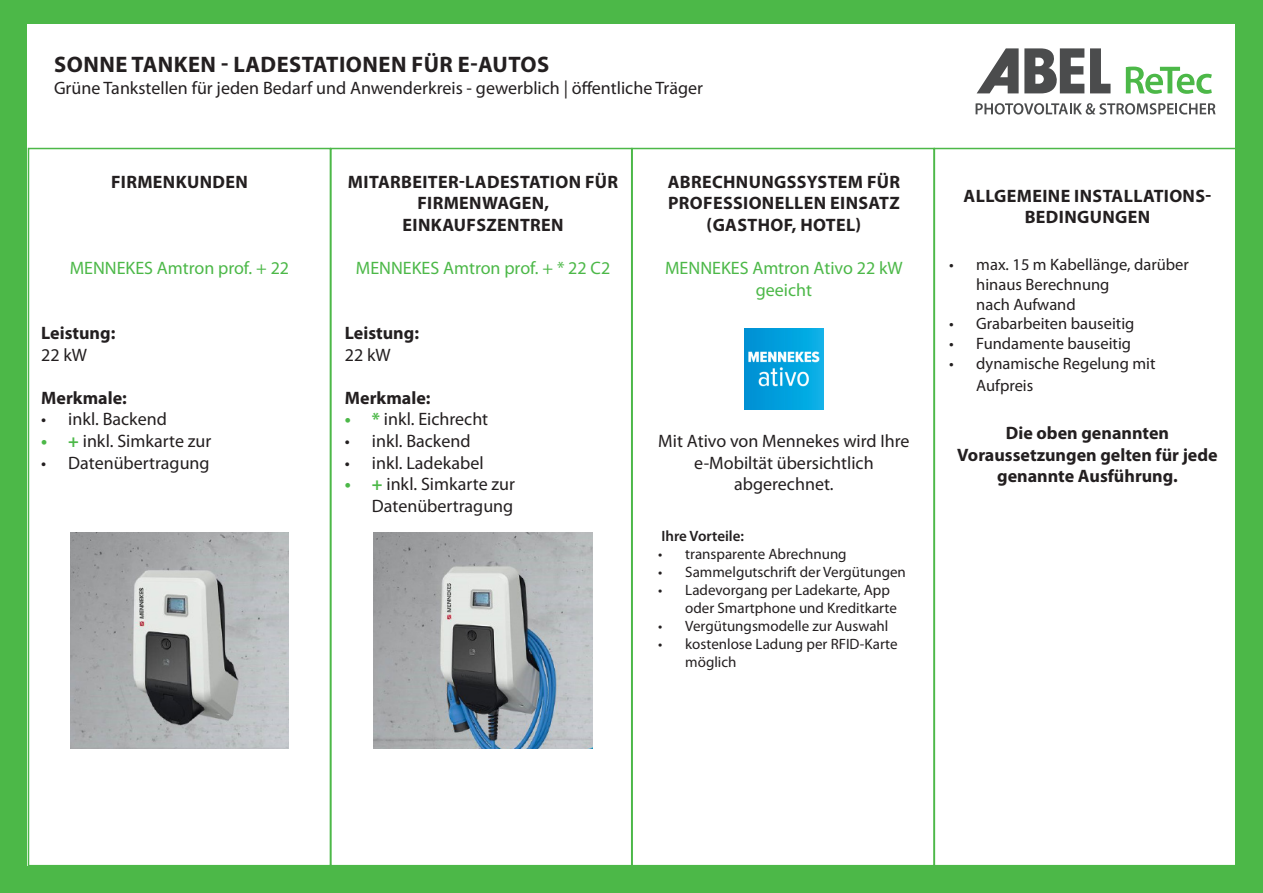
<style>
.page{position:relative;width:1263px;height:893px;background:#4cb848}
.page>*{position:absolute;margin:0;border:0;box-sizing:border-box;transform-origin:0 0}
.t1{font:700 22.5px "Myriad Pro";letter-spacing:.02em;color:#231f20}
.t2{font:18px/21.6px "Myriad Pro";color:#231f20;text-align:right}
.t3{font:700 18px/21.6px "Myriad Pro";letter-spacing:.02em;color:#231f20;text-align:center}
.t4{font:700 18px/21.6px "Myriad Pro";color:#231f20}
.t5{font:18px/21.6px "Myriad Pro";color:#4cb848;text-align:center}
.t6{font:16.5px/19.8px "Myriad Pro";color:#231f20}
.t7{font:15px/18px "Myriad Pro";color:#231f20}
.t8{font:600 15px "Myriad Pro";color:#231f20}
.s1{font-weight:400}
.s2{font-weight:700;color:#4cb848}
</style>
<div class="page">
<div style="left:28px;top:24px;width:1207px;height:842px;background:#fff"></div>
<svg style="left:977px;top:48px;width:133px;height:45px"></svg>
<svg style="left:1126px;top:67px;width:86px;height:27px"></svg>
<svg style="left:975px;top:103px;width:240px;height:12px"></svg>
<img style="left:70px;top:533px;width:219px;height:215px">
<img style="left:373px;top:533px;width:220px;height:215px">
<img style="left:744px;top:329px;width:80px;height:81px">
<div style="left:28px;top:148px;width:303px;height:718px;border:2px solid #4cb848"></div>
<div style="left:330px;top:148px;width:302px;height:718px;border:2px solid #4cb848"></div>
<div style="left:631px;top:148px;width:304px;height:718px;border:2px solid #4cb848"></div>
<div style="left:934px;top:148px;width:303px;height:718px;border:2px solid #4cb848"></div>
<p class="t1" style="left:54px;top:50px;width:496px">SONNE TANKEN - LADESTATIONEN FÜR E-AUTOS</p>
<p class="t2" style="left:54px;top:77px;width:650px">Grüne Tankstellen für jeden Bedarf und Anwenderkreis - gewerblich | öffentliche Träger</p>
<p class="t3" style="left:111px;top:170px;width:138px">FIRMENKUNDEN</p>
<p class="t5" style="left:70px;top:257px;width:221px">MENNEKES Amtron prof. + 22</p>
<p class="t4" style="left:41px;top:322px;width:76px">Leistung:<br><span class="s1">22 kW</span></p>
<p class="t4" style="left:41px;top:386px;width:87px">Merkmale:</p>
<p class="t2" style="left:41px;top:408px;width:127px">• inkl. Backend</p>
<p class="t2" style="left:41px;top:430px;width:172px"><span class="s2">• +</span> inkl. Simkarte zur</p>
<p class="t2" style="left:41px;top:452px;width:170px">• Datenübertragung</p>
<p class="t3" style="left:348px;top:170px;width:272px">MITARBEITER-LADESTATION FÜR<br>FIRMENWAGEN,<br>EINKAUFSZENTREN</p>
<p class="t5" style="left:356px;top:257px;width:256px">MENNEKES Amtron prof. + * 22 C2</p>
<p class="t4" style="left:345px;top:322px;width:76px">Leistung:<br><span class="s1">22 kW</span></p>
<p class="t4" style="left:345px;top:386px;width:87px">Merkmale:</p>
<p class="t2" style="left:345px;top:408px;width:145px"><span class="s2">• *</span> inkl. Eichrecht</p>
<p class="t2" style="left:345px;top:430px;width:127px">• inkl. Backend</p>
<p class="t2" style="left:345px;top:452px;width:140px">• inkl. Ladekabel</p>
<p class="t2" style="left:345px;top:473px;width:172px"><span class="s2">• +</span> inkl. Simkarte zur<br>Datenübertragung</p>
<p class="t3" style="left:668px;top:170px;width:234px;text-align:left">ABRECHNUNGSSYSTEM FÜR<br>PROFESSIONELLEN EINSATZ</p>
<p class="t3" style="left:707px;top:214px;width:156px">(GASTHOF, HOTEL)</p>
<p class="t5" style="left:665px;top:257px;width:239px">MENNEKES Amtron Ativo 22 kW geeicht</p>
<p class="t2" style="left:658px;top:430px;width:253px;text-align:center">Mit Ativo von Mennekes wird Ihre e-Mobiltät übersichtlich abgerechnet.</p>
<p class="t8" style="left:661px;top:526px;width:84px">Ihre Vorteile:</p>
<p class="t7" style="left:658px;top:544px;width:190px">• transparente Abrechnung</p>
<p class="t7" style="left:658px;top:562px;width:249px">• Sammelgutschrift der Vergütungen</p>
<p class="t7" style="left:685px;top:580px;width:213px;text-indent:-27px">• Ladevorgang per Ladekarte, App oder Smartphone und Kreditkarte</p>
<p class="t7" style="left:658px;top:616px;width:232px">• Vergütungsmodelle zur Auswahl</p>
<p class="t7" style="left:685px;top:634px;width:214px;text-indent:-27px">• kostenlose Ladung per RFID-Karte möglich</p>
<p class="t3" style="left:964px;top:184px;width:249px">ALLGEMEINE INSTALLATIONS-</p>
<p class="t3" style="left:1025px;top:206px;width:127px">BEDINGUNGEN</p>
<p class="t6" style="left:976px;top:254px;width:214px;text-indent:-27px">• max. 15 m Kabellänge, darüber hinaus Berechnung<br>nach Aufwand</p>
<p class="t6" style="left:949px;top:314px;width:187px">• Grabarbeiten bauseitig</p>
<p class="t6" style="left:949px;top:333px;width:183px">• Fundamente bauseitig</p>
<p class="t6" style="left:976px;top:352px;width:181px;line-height:21.6px;text-indent:-27px">• dynamische Regelung mit<br>Aufpreis</p>
<p class="t4" style="left:1006px;top:422px;width:165px">Die oben genannten</p>
<p class="t4" style="left:957px;top:443px;width:262px;text-align:center">Voraussetzungen gelten für jede genannte Ausführung.</p>
</div>
